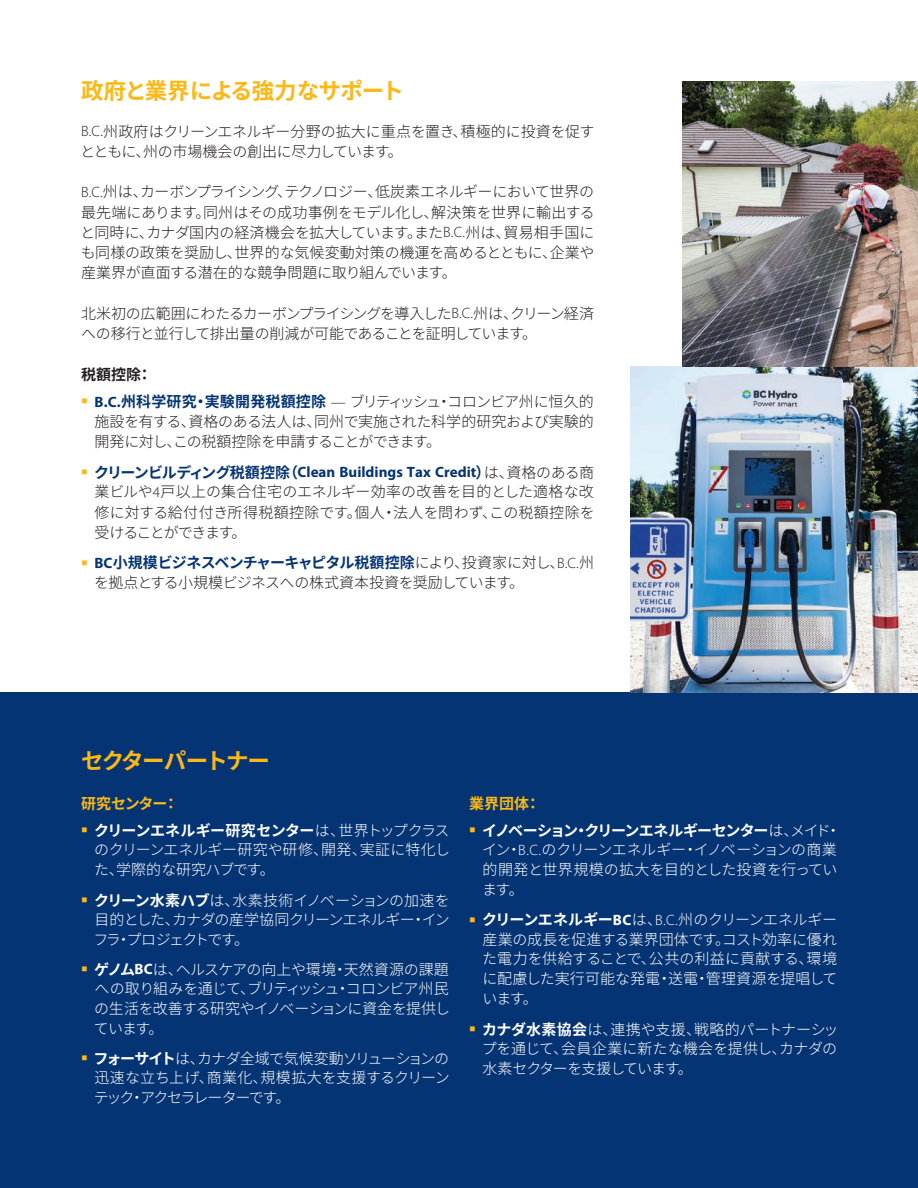
<style>
.page{position:relative;width:918px;height:1188px;background:#fff}
.page>*{position:absolute;margin:0;border:0;box-sizing:border-box;transform-origin:0 0}
.Titles{font:700 22.5px "Noto Sans CJ Kjp";letter-spacing:-.05em;color:#fcb814}
.Titles-2{font:700 22.5px "Noto Sans CJ Kjp";letter-spacing:-.075em;color:#fcb814}
.Body_Copy{font:300 15px/20.2px "Noto Sans CJ Kjp";letter-spacing:-.02em;color:#231f20;text-align:justify}
.Body_Copy-2{font:300 15px/19.5px "Noto Sans CJ Kjp";letter-spacing:-.035em;color:#fff;text-align:justify}
.Body_Copy-3{font:300 15px/19.6px "Noto Sans CJ Kjp";letter-spacing:-.015em;color:#fff}
.Body_Copy-4{font:300 15px/20.2px "Noto Sans CJ Kjp";letter-spacing:-.055em;color:#231f20}
.Body_Copy-5{font:700 15px "Noto Sans CJ Kjp";color:#fcb814}
.Body_Copy-6{font:700 15px "Noto Sans CJ Kjp";color:#231f20}
.s1{font-family:"Myriad Pro"}
.s2{font-family:"Minion Pro";font-weight:700;font-size:16.5px;color:#fcb814}
.s3{font-family:"Myriad Pro";font-weight:700;color:#053474}
.s4{font-weight:700;color:#053474}
.s5{font-weight:700}
.s6{font-family:"Myriad Pro";font-weight:700}
</style>
<div class="page">
<div style="left:0;top:692px;width:918px;height:496px;background:#053474"></div>
<img style="left:631px;top:366px;width:287px;height:326px">
<img style="left:683px;top:81px;width:235px;height:285px">
<p class="Titles" style="left:81px;top:78px;width:325px">政府と業界による強力なサポート</p>
<p class="Body_Copy" style="left:81px;top:121px;width:516px"><span class="s1">B.C.</span>州政府はクリーンエネルギー分野の拡大に重点を置き、積極的に投資を促すとともに、州の市場機会の創出に尽力しています。</p>
<p class="Body_Copy" style="left:81px;top:182px;width:516px"><span class="s1">B.C.</span>州は、カーボンプライシング、テクノロジー、低炭素エネルギーにおいて世界の最先端にあります。同州はその成功事例をモデル化し、解決策を世界に輸出すると同時に、カナダ国内の経済機会を拡大しています。また<span class="s1">B.C.</span>州は、貿易相手国にも同様の政策を奨励し、世界的な気候変動対策の機運を高めるとともに、企業や産業界が直面する潜在的な競争問題に取り組んでいます。</p>
<p class="Body_Copy-4" style="left:81px;top:304px;width:515px">北米初の広範囲にわたるカーボンプライシングを導入した<span class="s1">B.C.</span>州は、クリーン経済への移行と並行して排出量の削減が可能であることを証明しています。</p>
<p class="Body_Copy-6" style="left:81px;top:366px;width:73px">税額控除：</p>
<p class="Body_Copy" style="left:94px;top:392px;width:501px;text-indent:-14px"><span class="s2">■</span> <span class="s3">B.C.</span><span class="s4">州科学研究・実験開発税額控除</span> <span class="s1">—</span> ブリティッシュ・コロンビア州に恒久的施設を有する、資格のある法人は、同州で実施された科学的研究および実験的開発に対し、この税額控除を申請することができます。</p>
<p class="Body_Copy" style="left:94px;top:462px;width:502px;text-indent:-14px"><span class="s2">■</span> <span class="s4">クリーンビルディング税額控除（</span><span class="s3">Clean Buildings Tax Credit</span><span class="s4">）</span>は、資格のある商業ビルや<span class="s1">4</span>戸以上の集合住宅のエネルギー効率の改善を目的とした適格な改修に対する給付付き所得税額控除です。個人・法人を問わず、この税額控除を受けることができます。</p>
<p class="Body_Copy" style="left:94px;top:554px;width:501px;line-height:19.5px;text-indent:-13px"><span class="s2">■</span> <span class="s3">BC</span><span class="s4">小規模ビジネスベンチャーキャピタル税額控除</span>により、投資家に対し、<span class="s1">B.C.</span>州を拠点とする小規模ビジネスへの株式資本投資を奨励しています。</p>
<p class="Titles-2" style="left:81px;top:748px;width:190px">セクターパートナー</p>
<p class="Body_Copy-5" style="left:81px;top:795px;width:99px">研究センター：</p>
<p class="Body_Copy-2" style="left:94px;top:821px;width:357px;text-indent:-13px"><span class="s2">■</span> <span class="s5">クリーンエネルギー研究センター</span>は、世界トップクラスのクリーンエネルギー研究や研修、開発、実証に特化した、学際的な研究ハブです。</p>
<p class="Body_Copy-2" style="left:93px;top:891px;width:358px;text-indent:-12px"><span class="s2">■</span> <span class="s5">クリーン水素ハブ</span>は、水素技術イノベーションの加速を目的とした、カナダの産学協同クリーンエネルギー・インフラ・プロジェクトです。</p>
<p class="Body_Copy-2" style="left:94px;top:960px;width:358px;text-indent:-13px"><span class="s2">■</span> <span class="s5">ゲノム</span><span class="s6">BC</span>は、ヘルスケアの向上や環境・天然資源の課題への取り組みを通じて、ブリティッシュ・コロンビア州民の生活を改善する研究やイノベーションに資金を提供しています。</p>
<p class="Body_Copy-2" style="left:94px;top:1049px;width:357px;text-indent:-13px"><span class="s2">■</span> <span class="s5">フォーサイト</span>は、カナダ全域で気候変動ソリューションの迅速な立ち上げ、商業化、規模拡大を支援するクリーンテック・アクセラレーターです。</p>
<p class="Body_Copy-5" style="left:469px;top:795px;width:73px">業界団体：</p>
<p class="Body_Copy-3" style="left:482px;top:821px;width:360px;text-indent:-13px"><span class="s2">■</span> <span class="s5">イノベーション・クリーンエネルギーセンター</span>は、メイド・イン・<span class="s1">B.C.</span>のクリーンエネルギー・イノベーションの商業的開発と世界規模の拡大を目的とした投資を行っています。</p>
<p class="Body_Copy-2" style="left:482px;top:910px;width:357px;text-indent:-13px"><span class="s2">■</span> <span class="s5">クリーンエネルギー</span><span class="s6">BC</span>は、<span class="s1">B.C.</span>州のクリーンエネルギー産業の成長を促進する業界団体です。コスト効率に優れた電力を供給することで、公共の利益に貢献する、環境に配慮した実行可能な発電・送電・管理資源を提唱しています。</p>
<p class="Body_Copy-2" style="left:482px;top:1020px;width:358px;text-indent:-13px"><span class="s2">■</span> <span class="s5">カナダ水素協会</span>は、連携や支援、戦略的パートナーシップを通じて、会員企業に新たな機会を提供し、カナダの水素セクターを支援しています。</p>
</div>
